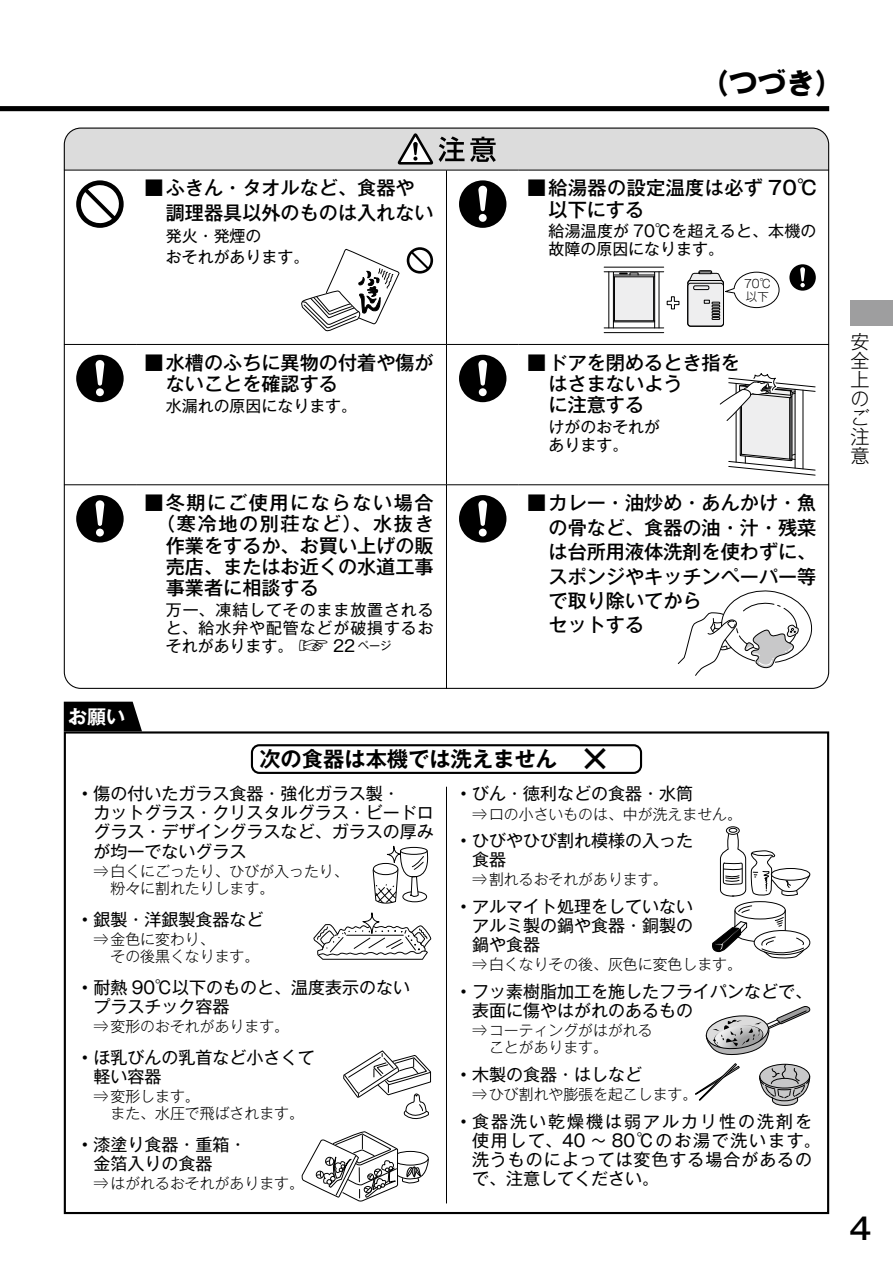
<style>
.page{position:relative;width:893px;height:1263px;background:#fff}
.page>*{position:absolute;margin:0;border:0;box-sizing:border-box;transform-origin:0 0}
.t1{font:500 29.7px "Gothic MB101 Pro";color:#000}
.t2{font:700 28.65px "Gothic MB101 Pro";color:#000}
.t3{font:700 21.3px "Gothic MB101 Pro De";color:#000}
.t4{font:500 19.2px/24.5px "Gothic MB101 Pro";color:#000}
.t5{font:500 19.2px/21.3px "Gothic MB101 Pro";letter-spacing:.02em;color:#000}
.t6{font:500 19.2px "Gothic MB101 Pro";letter-spacing:.085em;color:#000}
.t7{font:500 19.2px "Gothic MB101 Pro";letter-spacing:.08em;color:#000}
.t8{font:300 19.2px/19.2px "Gothic MB101 Pro";color:#000;text-align:justify}
.t9{font:700 19.2px "Gothic MB101 Pro De";color:#fff}
.t10{font:16.95px/19.2px "Gothic MB101 Pro";color:#000}
.t11{font:16.95px/19.2px "Gothic MB101 Pro";letter-spacing:.08em;color:#000}
.t12{font:15.9px/18px "Gothic MB101 Pro";color:#000}
.t13{font:300 14.85px/17px "Gothic MB101 Pro";color:#000}
.t14{font:300 11.4px/12.6px "Gothic MB101 Pro";color:#000}
.s1{font-size:27.9px}
.s2{font-size:11.1px}
.s3{font-family:"Gothic MB101 Pro";font-weight:500;font-size:34.05px}
.s4{font-weight:700}
</style>
<div class="page">
<div style="left:850px;top:300px;width:43px;height:26px;background:#9e9e9f"></div>
<div style="left:0;top:106px;width:829px;height:5px;background:#000"></div>
<div style="left:64px;top:128px;width:765px;height:42px;background:#dcdcdc"></div>
<hr style="left:446px;top:170px;width:1px;height:174px;background:#000">
<hr style="left:446px;top:345px;width:1px;height:140px;background:#000">
<hr style="left:446px;top:485px;width:1px;height:204px;background:#000">
<hr style="left:136px;top:344px;width:310px;height:1px;background:#000">
<hr style="left:446px;top:344px;width:73px;height:1px;background:#000">
<hr style="left:519px;top:344px;width:310px;height:1px;background:#000">
<hr style="left:136px;top:484px;width:310px;height:1px;background:#000">
<hr style="left:446px;top:484px;width:73px;height:1px;background:#000">
<hr style="left:519px;top:484px;width:310px;height:1px;background:#000">
<hr style="left:64px;top:344px;width:72px;height:1px;background:#000">
<hr style="left:64px;top:484px;width:72px;height:1px;background:#000">
<hr style="left:64px;top:170px;width:72px;height:1px;background:#000">
<hr style="left:136px;top:170px;width:310px;height:1px;background:#000">
<hr style="left:446px;top:170px;width:73px;height:1px;background:#000">
<hr style="left:519px;top:170px;width:310px;height:1px;background:#000">
<svg style="left:397px;top:133px;width:99px;height:32px"></svg>
<svg style="left:76px;top:180px;width:48px;height:48px"></svg>
<svg style="left:459px;top:180px;width:47px;height:48px"></svg>
<svg style="left:789px;top:264px;width:27px;height:27px"></svg>
<svg style="left:687px;top:270px;width:93px;height:57px"></svg>
<svg style="left:667px;top:296px;width:13px;height:13px"></svg>
<hr style="left:604px;top:267px;width:60px;height:1px;background:#000">
<hr style="left:604px;top:328px;width:60px;height:1px;background:#000">
<hr style="left:604px;top:271px;width:60px;height:1px;background:#000">
<hr style="left:659px;top:272px;width:1px;height:56px;background:#000">
<hr style="left:609px;top:272px;width:1px;height:56px;background:#000">
<hr style="left:604px;top:332px;width:60px;height:1px;background:#000">
<div style="left:613px;top:272px;width:42px;height:50px;background:#eeeeef"></div>
<div style="left:613px;top:271px;width:42px;height:51px;border:1px solid #000"></div>
<hr style="left:613px;top:275px;width:42px;height:1px;background:#000">
<hr style="left:613px;top:277px;width:42px;height:1px;background:#000">
<hr style="left:613px;top:320px;width:42px;height:1px;background:#000">
<svg style="left:619px;top:273px;width:19px;height:2px"></svg>
<hr style="left:653px;top:277px;width:1px;height:44px;background:#000">
<hr style="left:614px;top:277px;width:1px;height:44px;background:#000">
<svg style="left:76px;top:355px;width:48px;height:47px"></svg>
<svg style="left:459px;top:355px;width:47px;height:47px"></svg>
<svg style="left:76px;top:495px;width:48px;height:47px"></svg>
<svg style="left:459px;top:495px;width:47px;height:47px"></svg>
<svg style="left:301px;top:249px;width:98px;height:82px"></svg>
<svg style="left:407px;top:247px;width:26px;height:27px"></svg>
<svg style="left:719px;top:373px;width:97px;height:102px"></svg>
<svg style="left:677px;top:590px;width:136px;height:86px"></svg>
<div style="left:64px;top:702px;width:78px;height:29px;background:#000"></div>
<div style="left:64px;top:731px;width:765px;height:483px;border:2px solid #000"></div>
<svg style="left:705px;top:1006px;width:105px;height:49px"></svg>
<svg style="left:343px;top:1050px;width:88px;height:70px"></svg>
<hr style="left:446px;top:787px;width:1px;height:416px;background:#000">
<div style="left:251px;top:744px;width:391px;height:30px;border:2px solid #000;border-radius:7px"></div>
<svg style="left:313px;top:846px;width:119px;height:114px"></svg>
<svg style="left:301px;top:1131px;width:128px;height:71px"></svg>
<div style="left:726px;top:826px;width:14px;height:9px;border:1px solid #000;border-radius:50%"></div>
<svg style="left:720px;top:828px;width:90px;height:69px"></svg>
<div style="left:735px;top:901px;width:51px;height:18px;border:1px solid #000;border-radius:50%"></div>
<div style="left:754px;top:930px;width:56px;height:25px;border:1px solid #000;border-radius:50%"></div>
<svg style="left:712px;top:905px;width:94px;height:54px"></svg>
<svg style="left:759px;top:1064px;width:51px;height:42px"></svg>
<svg style="left:695px;top:1063px;width:44px;height:38px"></svg>
<h2 class="t2" style="left:700px;top:59px;width:145px">（つづき）</h2>
<p class="t4" style="left:166px;top:174px;width:269px;text-indent:-21px">■ ふきん・タオルなど、食器や調理器具以外のものは入れない</p>
<p class="t12" style="left:166px;top:223px;width:145px;line-height:21.3px">発火・発煙の<br>おそれがあります。</p>
<p class="t4" style="left:166px;top:349px;width:269px;line-height:21.3px;text-indent:-21px">■ 水槽のふちに異物の付着や傷がないことを確認する</p>
<p class="t12" style="left:166px;top:394px;width:193px">水漏れの原因になります。</p>
<p class="t6" style="left:145px;top:487px;width:291px">■ 冬期にご使用にならない場合</p>
<p class="t7" style="left:156px;top:508px;width:279px">（寒冷地の別荘など）、水抜き</p>
<p class="t4" style="left:166px;top:531px;width:269px">作業をするか、お買い上げの販</p>
<p class="t4" style="left:166px;top:552px;width:269px">売店、またはお近くの水道工事</p>
<p class="t4" style="left:166px;top:573px;width:155px">事業者に相談する</p>
<p class="t12" style="left:166px;top:598px;width:269px;text-align:justify">万一、凍結してそのまま放置されると、給水弁や配管などが破損するおそれがあります。 <span class="s1">☞</span> 22 <span class="s2">ページ</span></p>
<p class="t5" style="left:549px;top:175px;width:269px;text-indent:-21px">■ 給湯器の設定温度は必ず 70℃以下にする</p>
<p class="t12" style="left:549px;top:220px;width:269px">給湯温度が 70℃を超えると、本機の故障の原因になります。</p>
<p class="t14" style="left:744px;top:276px;width:29px">70℃以下</p>
<p class="t4" style="left:549px;top:349px;width:193px;line-height:21.3px;text-indent:-21px">■ ドアを閉めるとき指をはさまないよう<br>に注意する</p>
<p class="t12" style="left:549px;top:416px;width:113px">けがのおそれがあります。</p>
<p class="t4" style="left:549px;top:488px;width:269px;text-indent:-21px">■ カレー・油炒め・あんかけ・魚の骨など、食器の油・汁・残菜は台所用液体洗剤を使わずに、スポンジやキッチンペーパー等で取り除いてから<br>セットする</p>
<p class="t9" style="left:68px;top:700px;width:59px">お願い</p>
<p class="t3" style="left:259px;top:741px;width:354px">次の食器は本機では洗えません　<span class="s3">×</span></p>
<p class="t10" style="left:94px;top:782px;width:342px;text-indent:-17px"><span class="s4">・</span> 傷の付いたガラス食器・強化ガラス製・<br>カットグラス・クリスタルグラス・ビードログラス・デザイングラスなど、ガラスの厚みが均一でないグラス</p>
<p class="t13" style="left:111px;top:861px;width:240px;text-indent:-17px">⇒白くにごったり、ひびが入ったり、粉々に割れたりします。</p>
<p class="t10" style="left:77px;top:907px;width:189px"><span class="s4">・</span> 銀製・洋銀製食器など</p>
<p class="t13" style="left:111px;top:929px;width:150px;text-indent:-17px">⇒金色に変わり、<br>その後黒くなります。</p>
<p class="t10" style="left:94px;top:975px;width:318px;text-indent:-17px"><span class="s4">・</span> 耐熱 90℃以下のものと、温度表示のないプラスチック容器</p>
<p class="t13" style="left:94px;top:1016px;width:197px">⇒変形のおそれがあります。</p>
<p class="t10" style="left:94px;top:1045px;width:223px;text-indent:-17px"><span class="s4">・</span> ほ乳びんの乳首など小さくて軽い容器</p>
<p class="t13" style="left:111px;top:1086px;width:195px;text-indent:-17px">⇒変形します。<br>また、水圧で飛ばされます。</p>
<p class="t10" style="left:94px;top:1132px;width:155px;text-indent:-17px"><span class="s4">・</span> 漆塗り食器・重箱・金箔入りの食器</p>
<p class="t13" style="left:94px;top:1173px;width:212px">⇒はがれるおそれがあります。</p>
<p class="t10" style="left:455px;top:782px;width:240px"><span class="s4">・</span> びん・徳利などの食器・水筒</p>
<p class="t13" style="left:472px;top:803px;width:272px">⇒口の小さいものは、中が洗えません。</p>
<p class="t10" style="left:472px;top:828px;width:223px;text-indent:-17px"><span class="s4">・</span> ひびやひび割れ模様の入った食器</p>
<p class="t13" style="left:472px;top:869px;width:197px">⇒割れるおそれがあります。</p>
<p class="t10" style="left:472px;top:894px;width:223px;text-align:justify;text-indent:-17px"><span class="s4">・</span> アルマイト処理をしていないアルミ製の鍋や食器・銅製の鍋や食器</p>
<p class="t13" style="left:472px;top:954px;width:272px">⇒白くなりその後、灰色に変色します。</p>
<p class="t10" style="left:472px;top:979px;width:342px;text-indent:-17px"><span class="s4">・</span> フッ素樹脂加工を施したフライパンなどで、表面に傷やはがれのあるもの</p>
<p class="t13" style="left:489px;top:1020px;width:165px;text-indent:-17px">⇒コーティングがはがれることがあります。</p>
<p class="t10" style="left:455px;top:1062px;width:189px"><span class="s4">・</span> 木製の食器・はしなど</p>
<p class="t13" style="left:472px;top:1084px;width:227px">⇒ひび割れや膨張を起こします。</p>
<p class="t11" style="left:472px;top:1109px;width:350px;text-indent:-17px"><span class="s4">・</span> 食器洗い乾燥機は弱アルカリ性の洗剤を使用して、40 〜 80℃のお湯で洗います。洗うものによっては変色する場合があるので、注意してください。</p>
<p class="t8" style="left:850px;top:329px;width:20px">安全上のご注意</p>
<h1 class="t1" style="left:849px;top:1204px;width:24px">4</h1>
</div>
